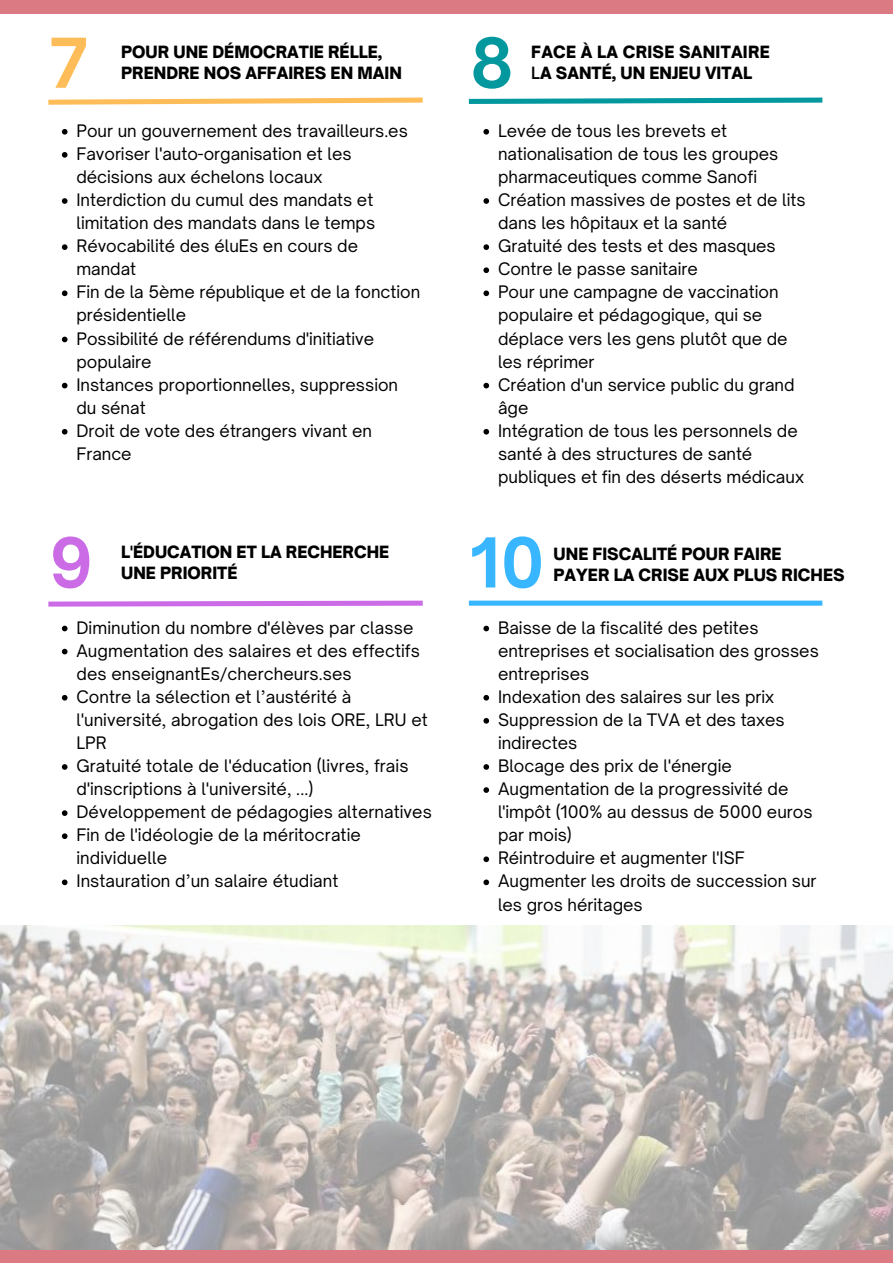
<style>
.page{position:relative;width:893px;height:1263px;background:#fff}
.page>*{position:absolute;margin:0;border:0;box-sizing:border-box;transform-origin:0 0}
.t1{font:700 65.7px "Open Sauce One";color:#38b6ff}
.t2{font:700 65.7px "Open Sauce One";color:#ffbd59}
.t3{font:700 65.7px "Open Sauce One";color:#cb6ce6}
.t4{font:700 65.7px "Open Sauce One";color:#03989e}
.t5{font:16.5px/23.1px "Open Sauce One";color:#000}
.t6{font:900 16.2px/21px "Open Sauce One";color:#000}
.s1{font-weight:600}
</style>
<div class="page">
<svg style="left:48px;top:600px;width:375px;height:7px"></svg>
<svg style="left:48px;top:97px;width:375px;height:8px"></svg>
<svg style="left:468px;top:97px;width:355px;height:7px;background:#49b4b8"></svg>
<div style="left:469px;top:601px;width:353px;height:5px;background:#38b6ff"></div>
<svg style="left:62px;top:129px;width:5px;height:6px"></svg>
<svg style="left:62px;top:152px;width:5px;height:6px"></svg>
<svg style="left:62px;top:198px;width:5px;height:6px"></svg>
<svg style="left:62px;top:244px;width:5px;height:6px"></svg>
<svg style="left:62px;top:290px;width:5px;height:6px"></svg>
<svg style="left:62px;top:337px;width:5px;height:5px"></svg>
<svg style="left:62px;top:383px;width:5px;height:5px"></svg>
<svg style="left:62px;top:429px;width:5px;height:6px"></svg>
<svg style="left:62px;top:626px;width:5px;height:5px"></svg>
<svg style="left:62px;top:649px;width:5px;height:5px"></svg>
<svg style="left:62px;top:695px;width:5px;height:5px"></svg>
<svg style="left:62px;top:764px;width:5px;height:6px"></svg>
<svg style="left:62px;top:810px;width:5px;height:6px"></svg>
<svg style="left:62px;top:833px;width:5px;height:6px"></svg>
<svg style="left:62px;top:879px;width:5px;height:6px"></svg>
<svg style="left:483px;top:129px;width:6px;height:6px"></svg>
<svg style="left:483px;top:198px;width:6px;height:6px"></svg>
<svg style="left:483px;top:244px;width:6px;height:6px"></svg>
<svg style="left:483px;top:267px;width:6px;height:6px"></svg>
<svg style="left:483px;top:290px;width:6px;height:6px"></svg>
<svg style="left:483px;top:383px;width:6px;height:5px"></svg>
<svg style="left:483px;top:429px;width:6px;height:6px"></svg>
<svg style="left:483px;top:626px;width:6px;height:5px"></svg>
<svg style="left:483px;top:695px;width:6px;height:5px"></svg>
<svg style="left:483px;top:718px;width:6px;height:6px"></svg>
<svg style="left:483px;top:764px;width:6px;height:6px"></svg>
<svg style="left:483px;top:787px;width:6px;height:6px"></svg>
<svg style="left:483px;top:856px;width:6px;height:6px"></svg>
<svg style="left:483px;top:879px;width:6px;height:6px"></svg>
<div style="left:0;top:0;width:893px;height:14px;background:#dc7a84"></div>
<img style="left:0;top:925px;width:893px;height:325px">
<div style="left:0;top:1250px;width:893px;height:13px;background:#dc7a84"></div>
<h1 class="t2" style="left:49px;top:22px;width:40px">7</h1>
<h1 class="t4" style="left:470px;top:22px;width:45px">8</h1>
<p class="t6" style="left:121px;top:42px;width:282px">POUR UNE DÉMOCRATIE RÉLLE,<br>PRENDRE NOS AFFAIRES EN MAIN</p>
<p class="t6" style="left:531px;top:42px;width:240px">FACE À LA CRISE SANITAIRE<br><span class="s1">L</span>A SANTÉ, UN ENJEU VITAL</p>
<p class="t5" style="left:76px;top:119px;width:345px">Pour un gouvernement des travailleurs.es<br>Favoriser l'auto-organisation et les décisions aux échelons locaux<br>Interdiction du cumul des mandats et limitation des mandats dans le temps<br>Révocabilité des éluEs en cours de mandat<br>Fin de la 5ème république et de la fonction présidentielle<br>Possibilité de référendums d'initiative populaire<br>Instances proportionnelles, suppression du sénat<br>Droit de vote des étrangers vivant en<br>France</p>
<p class="t5" style="left:498px;top:119px;width:309px">Levée de tous les brevets et nationalisation de tous les groupes pharmaceutiques comme Sanofi<br>Création massives de postes et de lits dans les hôpitaux et la santé<br>Gratuité des tests et des masques<br>Contre le passe sanitaire<br>Pour une campagne de vaccination populaire et pédagogique, qui se déplace vers les gens plutôt que de les réprimer<br>Création d'un service public du grand âge<br>Intégration de tous les personnels de santé à des structures de santé publiques et fin des déserts médicaux</p>
<h1 class="t3" style="left:49px;top:522px;width:45px">9</h1>
<h1 class="t1" style="left:470px;top:522px;width:76px">10</h1>
<p class="t6" style="left:121px;top:541px;width:269px">L'ÉDUCATION ET LA RECHERCHE<br>UNE PRIORITÉ</p>
<p class="t6" style="left:553px;top:543px;width:292px">UNE FISCALITÉ POUR FAIRE<br>PAYER LA CRISE AUX PLUS RICHES</p>
<p class="t5" style="left:76px;top:616px;width:357px">Diminution du nombre d'élèves par classe Augmentation des salaires et des effectifs des enseignantEs/chercheurs.ses<br>Contre la sélection et l’austérité à l'université, abrogation des lois ORE, LRU et LPR<br>Gratuité totale de l'éducation (livres, frais d'inscriptions à l'université, ...)<br>Développement de pédagogies alternatives Fin de l'idéologie de la méritocratie individuelle<br>Instauration d’un salaire étudiant</p>
<p class="t5" style="left:498px;top:616px;width:322px">Baisse de la fiscalité des petites entreprises et socialisation des grosses entreprises<br>Indexation des salaires sur les prix<br>Suppression de la TVA et des taxes indirectes<br>Blocage des prix de l'énergie<br>Augmentation de la progressivité de l'impôt (100% au dessus de 5000 euros par mois)<br>Réintroduire et augmenter l'ISF<br>Augmenter les droits de succession sur les gros héritages</p>
</div>
